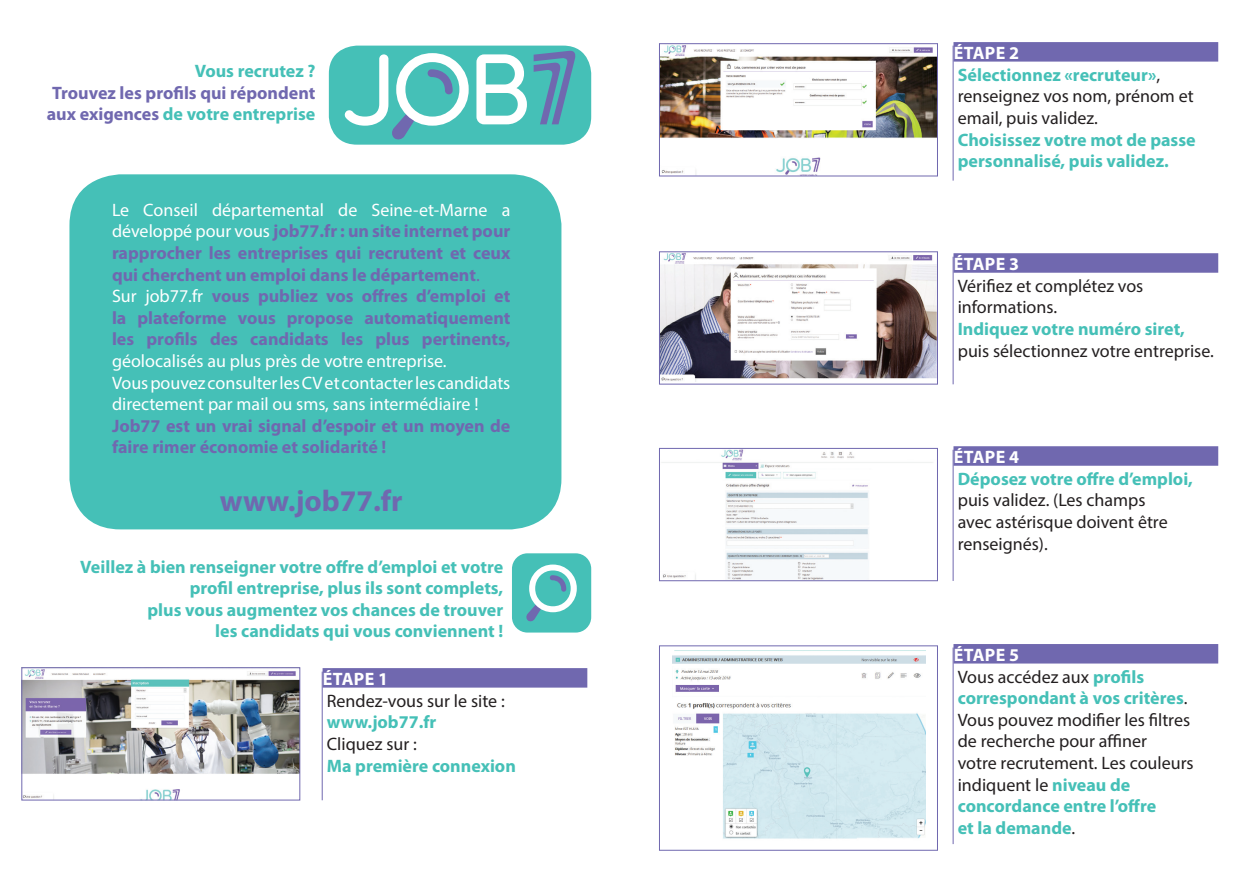
<style>
.page{position:relative;width:1259px;height:893px;background:#fff}
.page>*{position:absolute;margin:0;border:0;box-sizing:border-box;transform-origin:0 0}
.t1{font:700 30px "Myriad Pro";color:#7068af}
.t2{font:18px/21.6px "Myriad Pro";color:#231f20}
.t3{font:700 18px/21.6px "Myriad Pro";color:#7068af}
.t4{font:700 18px/21.6px "Myriad Pro";color:#45c0b7;text-align:right}
.t5{font:18px/21.6px "Myriad Pro";color:#fff}
.t6{font:700 18px "Myriad Pro";letter-spacing:.02em;color:#fff}
.s1{color:#45c0b7}
.s2{font-weight:400;color:#fff}
.s3{font-weight:400}
.s4{font-weight:700;color:#fff}
.s5{font-weight:700;color:#45c0b7}
</style>
<div class="page">
<div style="left:69px;top:174px;width:492px;height:355px;background:#45c0b7;border-radius:51px"></div>
<hr style="left:322px;top:672px;width:1px;height:128px;background:#7068af">
<div style="left:322px;top:668px;width:265px;height:20px;background:#7068af"></div>
<hr style="left:952px;top:46px;width:1px;height:135px;background:#7068af">
<div style="left:953px;top:42px;width:265px;height:20px;background:#7068af"></div>
<hr style="left:952px;top:257px;width:1px;height:127px;background:#7068af">
<div style="left:953px;top:253px;width:265px;height:20px;background:#7068af"></div>
<hr style="left:952px;top:450px;width:1px;height:131px;background:#7068af">
<div style="left:953px;top:446px;width:265px;height:20px;background:#7068af"></div>
<hr style="left:952px;top:647px;width:1px;height:197px;background:#7068af">
<div style="left:953px;top:644px;width:265px;height:19px;background:#7068af"></div>
<img style="left:661px;top:45px;width:274px;height:129px">
<div style="left:659px;top:43px;width:278px;height:133px;border:1px solid #7068af"></div>
<img style="left:661px;top:254px;width:274px;height:128px">
<img style="left:661px;top:450px;width:272px;height:129px">
<div style="left:659px;top:448px;width:278px;height:133px;border:1px solid #7068af"></div>
<img style="left:24px;top:669px;width:274px;height:129px">
<div style="left:22px;top:667px;width:278px;height:133px;border:1px solid #7068af"></div>
<img style="left:672px;top:655px;width:253px;height:184px">
<div style="left:512px;top:553px;width:79px;height:80px;background:#45c0b7;border-radius:15px"></div>
<svg style="left:526px;top:565px;width:51px;height:57px"></svg>
<div style="left:329px;top:46px;width:262px;height:99px;background:#45c0b7;border-radius:28px"></div>
<svg style="left:533px;top:50px;width:43px;height:74px"></svg>
<svg style="left:476px;top:54px;width:51px;height:70px"></svg>
<svg style="left:344px;top:53px;width:125px;height:87px"></svg>
<p class="t4" style="left:195px;top:60px;width:122px">Vous recrutez ?</p>
<p class="t3" style="left:47px;top:81px;width:270px;text-align:center">Trouvez les profils qui répondent aux exigences <span class="s1">de votre entreprise</span></p>
<p class="t3" style="left:112px;top:198px;width:400px"><span class="s2">Le Conseil départemental de Seine-et-Marne a développé pour vous</span> job77.fr : un site internet pour rapprocher les entreprises qui recrutent et ceux qui cherchent un emploi dans le département<span class="s3">.<br></span><span class="s2">Sur job77.fr</span> vous publiez vos offres d’emploi et la plateforme vous propose automatiquement les profils des candidats les plus pertinents,</p>
<p class="t5" style="left:112px;top:350px;width:400px">géolocalisés au plus près de votre entreprise.<br>Vous pouvez consulter les CV et contacter les candidats directement par mail ou sms, sans intermédiaire !</p>
<p class="t3" style="left:112px;top:414px;width:400px">Job77 est un vrai signal d’espoir et un moyen de faire rimer économie et solidarité !</p>
<h1 class="t1" style="left:220px;top:481px;width:184px">www.job77.fr</h1>
<p class="t4" style="left:80px;top:555px;width:424px">Veillez à bien renseigner votre offre d’emploi et votre profil entreprise, plus ils sont complets,<br>plus vous augmentez vos chances de trouver<br>les candidats qui vous conviennent !</p>
<p class="t6" style="left:323px;top:667px;width:67px">ÉTAPE 1</p>
<p class="t2" style="left:327px;top:690px;width:179px">Rendez-vous sur le site :</p>
<p class="t4" style="left:327px;top:711px;width:111px">www.job77.fr</p>
<p class="t2" style="left:327px;top:733px;width:91px">Cliquez sur :</p>
<p class="t4" style="left:327px;top:754px;width:191px">Ma première connexion</p>
<p class="t2" style="left:953px;top:42px;width:241px"><span class="s4">ÉTAPE 2<br></span><span class="s5">Sélectionnez «recruteur»</span>, renseignez vos nom, prénom et email, puis validez.</p>
<p class="t4" style="left:957px;top:128px;width:239px;text-align:left">Choisissez votre mot de passe personnalisé, puis validez.</p>
<p class="t6" style="left:953px;top:252px;width:67px">ÉTAPE 3</p>
<p class="t2" style="left:957px;top:275px;width:187px">Vérifiez et complétez vos informations.</p>
<p class="t4" style="left:957px;top:318px;width:229px">Indiquez votre numéro siret,</p>
<p class="t2" style="left:957px;top:339px;width:258px">puis sélectionnez votre entreprise.</p>
<p class="t6" style="left:953px;top:445px;width:67px">ÉTAPE 4</p>
<p class="t4" style="left:957px;top:467px;width:237px">Déposez votre offre d’emploi,</p>
<p class="t2" style="left:957px;top:489px;width:211px">puis validez. (Les champs avec astérisque doivent être renseignés).</p>
<p class="t2" style="left:953px;top:644px;width:241px"><span class="s4">ÉTAPE 5<br></span>Vous accédez aux <span class="s5">profils correspondant à vos critères</span>.<br>Vous pouvez modifier les filtres de recherche pour affiner<br>votre recrutement. Les couleurs indiquent le <span class="s5">niveau de concordance entre l’offre<br>et la demande</span>.</p>
</div>
